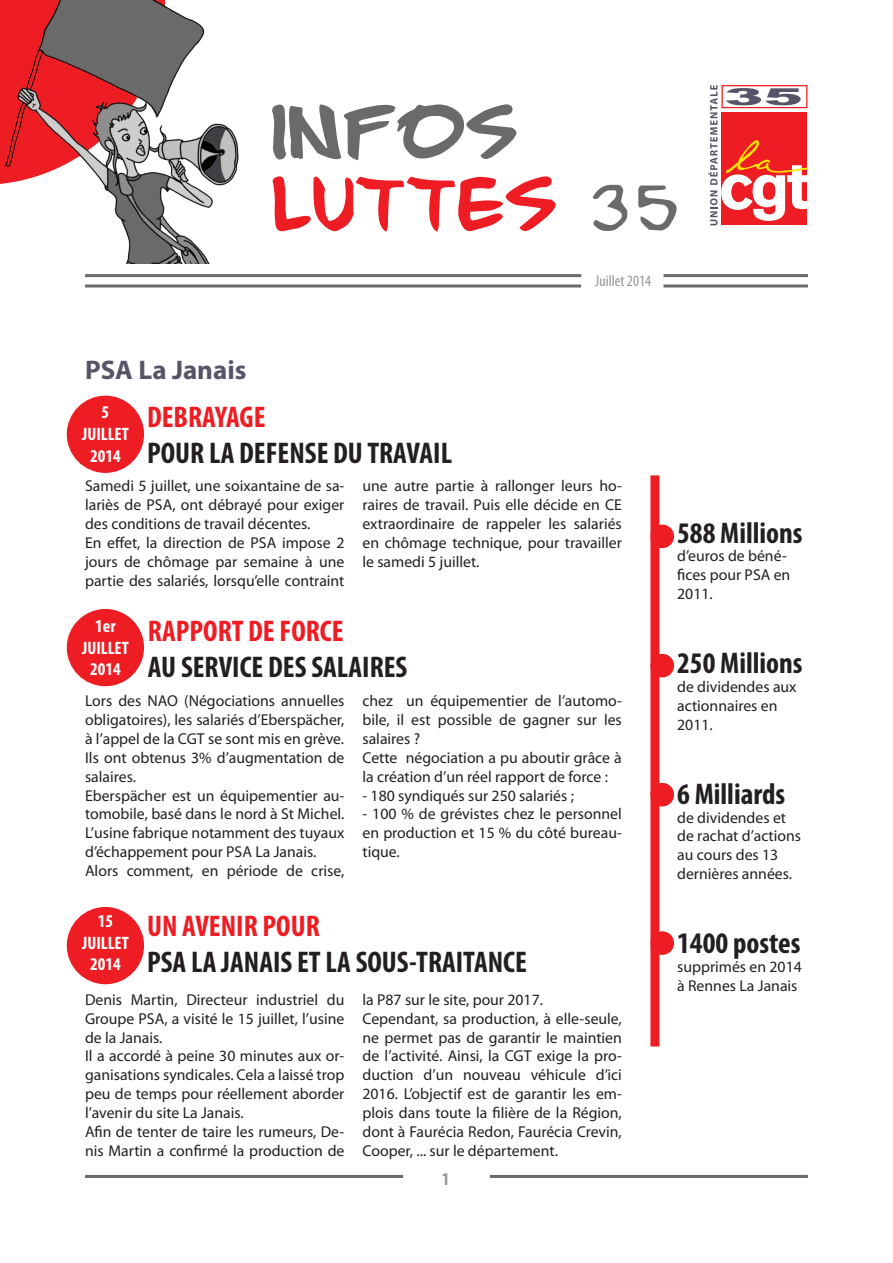
<style>
.page{position:relative;width:893px;height:1263px;background:#fff}
.page>*{position:absolute;margin:0;border:0;box-sizing:border-box;transform-origin:0 0}
.t1{font:60px/72px "Smilecomix";color:#6b6a6a}
.t2{font:700 condensed 30px "Myriad Pro";color:#231f20}
.t3{font:700 condensed 30px "Myriad Pro";color:#ee1d23}
.t4{font:700 27px "Myriad Pro";color:#565567}
.t5{font:700 condensed 18px/21.6px "Myriad Pro";color:#fff;text-align:center}
.t6{font:700 condensed 18px "Myriad Pro";color:#939598}
.t7{font:15.75px/18.9px "Myriad Pro";color:#231f20}
.t8{font:condensed 15.75px "Myriad Pro";color:#939598}
.s1{color:#ee1d23}
</style>
<div class="page">
<svg style="left:708px;top:85px;width:100px;height:140px"></svg>
<hr style="left:85px;top:274px;width:496px;height:3px;background:#6b6a6a">
<hr style="left:85px;top:284px;width:496px;height:3px;background:#6b6a6a">
<hr style="left:663px;top:284px;width:145px;height:3px;background:#6b6a6a">
<hr style="left:663px;top:274px;width:145px;height:3px;background:#6b6a6a">
<div style="left:68px;top:396px;width:75px;height:76px;background:#ee1d23;border-radius:50%"></div>
<div style="left:67px;top:396px;width:77px;height:77px;border:2px solid #ee1d23;border-radius:50%"></div>
<div style="left:68px;top:610px;width:75px;height:75px;background:#ee1d23;border-radius:50%"></div>
<div style="left:67px;top:609px;width:77px;height:77px;border:2px solid #ee1d23;border-radius:50%"></div>
<div style="left:68px;top:908px;width:75px;height:75px;background:#ee1d23;border-radius:50%"></div>
<div style="left:67px;top:907px;width:77px;height:77px;border:2px solid #ee1d23;border-radius:50%"></div>
<div style="left:650px;top:475px;width:9px;height:571px;background:#ee1d23"></div>
<div style="left:651px;top:525px;width:22px;height:22px;background:#ee1d23;border-radius:50%"></div>
<div style="left:650px;top:524px;width:24px;height:24px;border:2px solid #ee1d23;border-radius:50%"></div>
<div style="left:651px;top:655px;width:22px;height:22px;background:#ee1d23;border-radius:50%"></div>
<div style="left:650px;top:654px;width:24px;height:23px;border:2px solid #ee1d23;border-radius:50%"></div>
<div style="left:651px;top:784px;width:22px;height:22px;background:#ee1d23;border-radius:50%"></div>
<div style="left:650px;top:783px;width:24px;height:23px;border:2px solid #ee1d23;border-radius:50%"></div>
<div style="left:651px;top:932px;width:22px;height:22px;background:#ee1d23;border-radius:50%"></div>
<div style="left:650px;top:931px;width:24px;height:24px;border:2px solid #ee1d23;border-radius:50%"></div>
<hr style="left:85px;top:1175px;width:318px;height:3px;background:#6b6a6a">
<hr style="left:490px;top:1175px;width:318px;height:3px;background:#6b6a6a">
<img style="left:1px;top:0;width:238px;height:264px">
<h1 class="t1" style="left:271px;top:101px;width:413px">INFOS<br><span class="s1">LUTTES</span> 35</h1>
<p class="t8" style="left:595px;top:271px;width:57px">Juillet 2014</p>
<h3 class="t4" style="left:85px;top:352px;width:163px">PSA La Janais</h3>
<h2 class="t3" style="left:147px;top:399px;width:120px">DEBRAYAGE</h2>
<h2 class="t2" style="left:147px;top:435px;width:307px">POUR LA DEFENSE DU TRAVAIL</h2>
<p class="t7" style="left:85px;top:476px;width:261px">Samedi 5 juillet, une soixantaine de sa&shy;lariès de PSA, ont débrayé pour exiger des conditions de travail décentes.<br>En effet, la direction de PSA impose 2 jours de chômage par semaine à une partie des salariés, lorsqu’elle contraint</p>
<p class="t7" style="left:362px;top:476px;width:261px;text-align:justify">une autre partie à rallonger leurs ho&shy;raires de travail. Puis elle décide en CE extraordinaire de rappeler les salariés en chômage technique, pour travailler le samedi 5 juillet.</p>
<h2 class="t3" style="left:148px;top:612px;width:197px">RAPPORT DE FORCE</h2>
<h2 class="t2" style="left:148px;top:648px;width:261px">AU SERVICE DES SALAIRES</h2>
<p class="t7" style="left:85px;top:691px;width:261px">Lors des NAO (Négociations annuelles obligatoires), les salariés d’Eberspächer, à l’appel de la CGT se sont mis en grève.<br>Ils ont obtenus 3% d’augmentation de salaires.<br>Eberspächer est un équipementier au&shy;tomobile, basé dans le nord à St Michel.<br>L’usine fabrique notamment des tuyaux d’échappement pour PSA La Janais.<br>Alors comment, en période de crise,</p>
<p class="t7" style="left:362px;top:691px;width:261px">chez un équipementier de l’automo&shy;bile, il est possible de gagner sur les salaires ?<br>Cette négociation a pu aboutir grâce à la création d’un réel rapport de force :</p>
<p class="t5" style="left:82px;top:401px;width:48px">5<br>JUILLET<br>2014</p>
<p class="t5" style="left:82px;top:615px;width:48px">1er<br>JUILLET<br>2014</p>
<p class="t7" style="left:362px;top:785px;width:213px">- 180 syndiqués sur 250 salariés ;</p>
<p class="t7" style="left:362px;top:804px;width:261px;text-align:justify">- 100 % de grévistes chez le personnel en production et 15 % du côté bureau&shy;tique.</p>
<p class="t5" style="left:82px;top:910px;width:48px">15<br>JUILLET<br>2014</p>
<h2 class="t3" style="left:147px;top:907px;width:174px">UN AVENIR POUR</h2>
<h2 class="t2" style="left:147px;top:943px;width:381px">PSA LA JANAIS ET LA SOUS-TRAITANCE</h2>
<p class="t7" style="left:85px;top:990px;width:261px">Denis Martin, Directeur industriel du Groupe PSA, a visité le 15 juillet, l’usine de la Janais.<br>Il a accordé à peine 30 minutes aux or&shy;ganisations syndicales. Cela a laissé trop peu de temps pour réellement aborder l’avenir du site La Janais.<br>Afin de tenter de taire les rumeurs, De&shy;nis Martin a confirmé la production de</p>
<p class="t7" style="left:362px;top:990px;width:261px">la P87 sur le site, pour 2017.<br>Cependant, sa production, à elle-seule, ne permet pas de garantir le maintien de l’activité. Ainsi, la CGT exige la pro&shy;duction d’un nouveau véhicule d’ici 2016. L’objectif est de garantir les em&shy;plois dans toute la filière de la Région, dont à Faurécia Redon, Faurécia Crevin, Cooper, ... sur le département.</p>
<p class="t6" style="left:442px;top:1168px;width:9px">1</p>
<h2 class="t2" style="left:677px;top:514px;width:127px">588 Millions</h2>
<p class="t7" style="left:677px;top:546px;width:115px">d’euros de béné&shy;fices pour PSA en<br>2011.</p>
<h2 class="t2" style="left:677px;top:644px;width:127px">250 Millions</h2>
<p class="t7" style="left:677px;top:677px;width:121px">de dividendes aux actionnaires en<br>2011.</p>
<h2 class="t2" style="left:677px;top:775px;width:110px">6 Milliards</h2>
<p class="t7" style="left:677px;top:807px;width:125px">de dividendes et de rachat d’actions au cours des 13 dernières années.</p>
<h2 class="t2" style="left:677px;top:924px;width:125px">1400 postes</h2>
<p class="t7" style="left:677px;top:957px;width:126px">supprimés en 2014 à Rennes La Janais</p>
</div>
